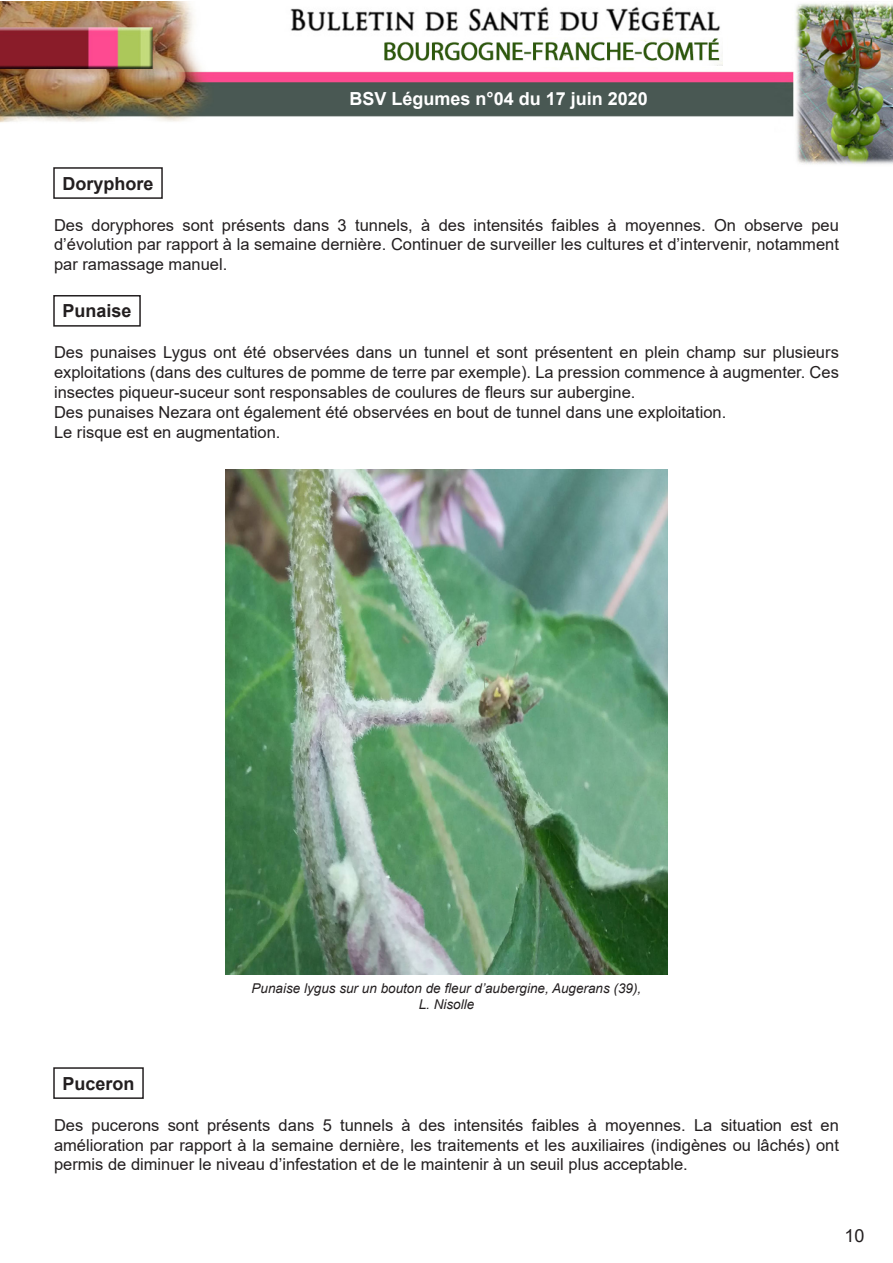
<style>
.page{position:relative;width:893px;height:1263px;background:#fff}
.page>*{position:absolute;margin:0;border:0;box-sizing:border-box;transform-origin:0 0}
.t1{font:700 18px "Arial";color:#fff}
.Titre_encadré{font:700 18px "Arial";color:#231f20}
.t2{font:18px "Arial";color:#231f20}
.Corps_de_texte{font:16.5px/19.8px "Arial";color:#231f20;text-align:justify}
.Légende{font:italic 13.5px "Arial";color:#231f20}
</style>
<div class="page">
<img style="left:0;top:1px;width:893px;height:164px">
<div style="left:527px;top:35px;width:200px;height:32px;background:#fff"></div>
<img style="left:381px;top:37px;width:342px;height:28px">
<div style="left:53px;top:167px;width:110px;height:32px;border:2px solid #231f20"></div>
<div style="left:53px;top:295px;width:88px;height:32px;border:2px solid #231f20"></div>
<div style="left:53px;top:1067px;width:91px;height:32px;border:2px solid #231f20"></div>
<img style="left:225px;top:470px;width:443px;height:505px">
<p class="t1" style="left:349px;top:86px;width:300px">BSV Légumes n°04 du 17 juin 2020</p>
<p class="Titre_encadré" style="left:63px;top:171px;width:93px">Doryphore</p>
<p class="Corps_de_texte" style="left:54px;top:215px;width:786px">Des doryphores sont présents dans 3 tunnels, à des intensités faibles à moyennes. On observe peu d’évolution par rapport à la semaine dernière. Continuer de surveiller les cultures et d’intervenir, notamment par ramassage manuel.</p>
<p class="Titre_encadré" style="left:63px;top:298px;width:71px">Punaise</p>
<p class="Corps_de_texte" style="left:54px;top:343px;width:786px">Des punaises Lygus ont été observées dans un tunnel et sont présentent en plein champ sur plusieurs exploitations (dans des cultures de pomme de terre par exemple). La pression commence à augmenter. Ces insectes piqueur-suceur sont responsables de coulures de fleurs sur aubergine.</p>
<p class="Corps_de_texte" style="left:54px;top:402px;width:674px">Des punaises Nezara ont également été observées en bout de tunnel dans une exploitation.</p>
<p class="Corps_de_texte" style="left:54px;top:422px;width:228px">Le risque est en augmentation.</p>
<p class="Légende" style="left:252px;top:979px;width:391px">Punaise lygus sur un bouton de fleur d’aubergine, Augerans (39),</p>
<p class="Légende" style="left:419px;top:995px;width:57px">L. Nisolle</p>
<p class="Titre_encadré" style="left:63px;top:1070px;width:74px">Puceron</p>
<p class="Corps_de_texte" style="left:54px;top:1115px;width:786px">Des pucerons sont présents dans 5 tunnels à des intensités faibles à moyennes. La situation est en amélioration par rapport à la semaine dernière, les traitements et les auxiliaires (indigènes ou lâchés) ont permis de diminuer le niveau d’infestation et de le maintenir à un seuil plus acceptable.</p>
<p class="t2" style="left:845px;top:1223px;width:22px">10</p>
</div>
